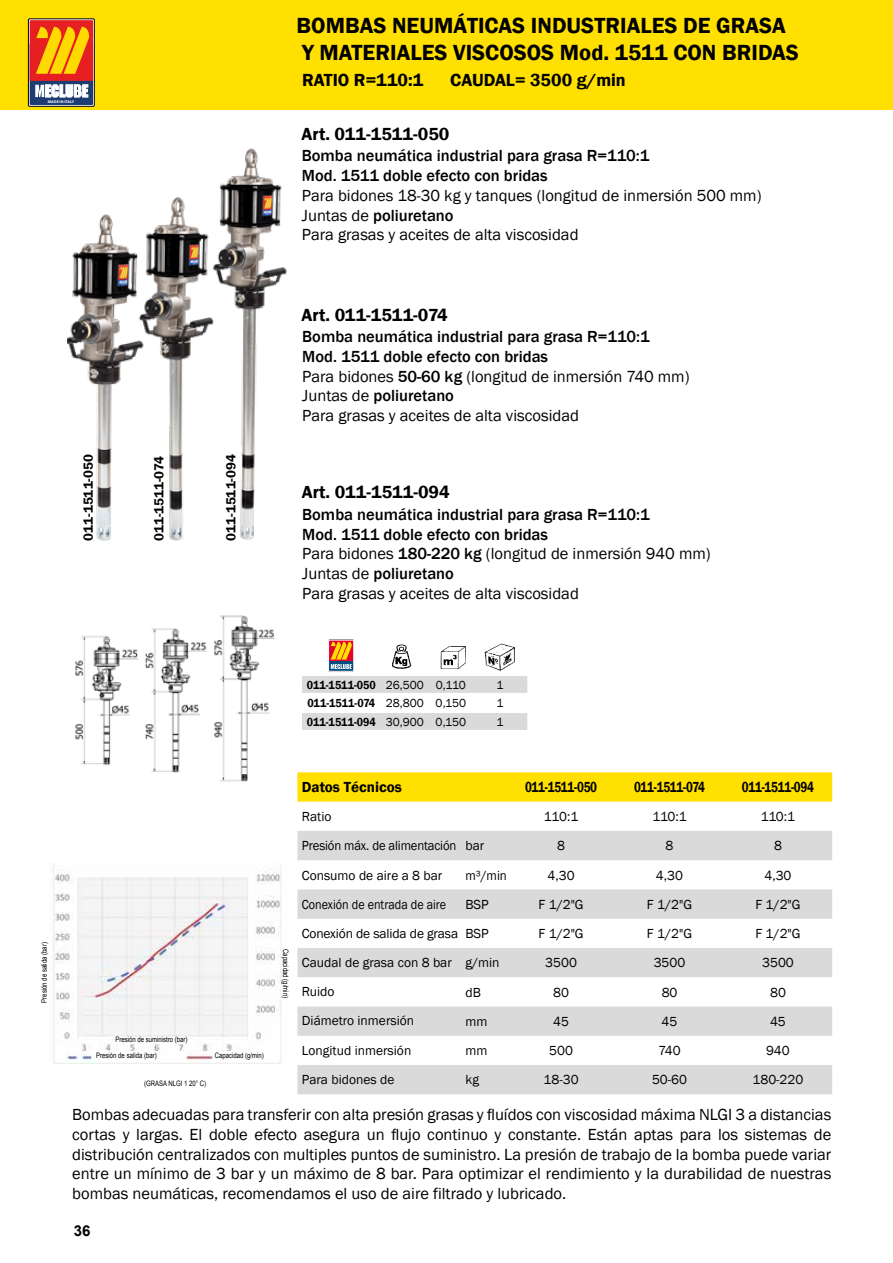
<style>
.page{position:relative;width:893px;height:1263px;background:#fff}
.page>*{position:absolute;margin:0;border:0;box-sizing:border-box;transform-origin:0 0}
.t1{font:600 22.5px/27px "Franklin Gothic";color:#000}
.t2{font:600 18px "Franklin Gothic";color:#000}
.t3{font:16.5px/19.8px "Franklin Gothic";color:#000}
.t4{font:500 16.5px/19.8px "Franklin Gothic";color:#000}
.t5{font:600 15px "Franklin Gothic";letter-spacing:-.01em;color:#000;scale:.78 1}
.t6{font:600 15px "Franklin Gothic";letter-spacing:-.01em;color:#000}
.t7{font:600 15px "Franklin Gothic";letter-spacing:-.03em;color:#000;scale:.78 1}
.t8{font:700 15px "Arial";color:#000}
.t9{font:13.5px/29.2px "Franklin Gothic";color:#000}
.t10{font:600 13.5px "Franklin Gothic";color:#000}
.t11{font:13.5px "Franklin Gothic";color:#000;scale:.95 1}
.t12{font:600 12px "Franklin Gothic";color:#000;scale:.9 1}
.t13{font:12px "Franklin Gothic";color:#000}
.t14{font:7.5px "Arial";color:#000;scale:.8 1}
.t15{font:700 3.75px "Myriad Pro";color:#fdfdfd;scale:1.06 1}
.s1{font-weight:500}
.s2{font-weight:400}
</style>
<div class="page">
<div style="left:0;top:0;width:893px;height:110px;background:#ffe000"></div>
<div style="left:28px;top:19px;width:66px;height:87px;border:1px solid #000"></div>
<svg style="left:30px;top:20px;width:63px;height:85px"></svg>
<img style="left:147px;top:197px;width:64px;height:344px">
<img style="left:211px;top:148px;width:76px;height:392px">
<img style="left:67px;top:214px;width:80px;height:327px">
<svg style="left:302px;top:640px;width:225px;height:90px"></svg>
<img style="left:50px;top:863px;width:232px;height:200px">
<img style="left:75px;top:628px;width:133px;height:145px">
<img style="left:214px;top:615px;width:61px;height:166px">
<div style="left:297px;top:772px;width:535px;height:30px;background:#ffe000"></div>
<svg style="left:297px;top:831px;width:535px;height:263px;fill:#dadada"></svg>
<p class="t15" style="left:48px;top:99px;width:26px">MADE IN ITALY</p>
<p class="t10" style="left:80px;top:540px;width:88px;rotate:-90deg">011-1511-050</p>
<p class="t10" style="left:151px;top:541px;width:86px;rotate:-90deg">011-1511-074</p>
<p class="t10" style="left:223px;top:540px;width:88px;rotate:-90deg">011-1511-094</p>
<h1 class="t1" style="left:297px;top:13px;width:504px">BOMBAS NEUMÁTICAS INDUSTRIALES DE GRASA<br>Y MATERIALES VISCOSOS Mod. 1511 CON BRIDAS</h1>
<p class="t2" style="left:302px;top:68px;width:123px">RATIO R=110:1</p>
<p class="t2" style="left:450px;top:68px;width:177px">CAUDAL= 3500 g/min</p>
<p class="t2" style="left:302px;top:123px;width:149px">Art. 011-1511-050</p>
<p class="t4" style="left:302px;top:146px;width:349px">Bomba neumática industrial para grasa R=110:1<br>Mod. 1511 doble efecto con bridas</p>
<p class="t3" style="left:302px;top:186px;width:461px">Para bidones 18-30 kg y tanques (longitud de inmersión 500 mm)<br>Juntas de <span class="s1">poliuretano<br></span>Para grasas y aceites de alta viscosidad</p>
<p class="t2" style="left:302px;top:304px;width:148px">Art. 011-1511-074</p>
<p class="t4" style="left:302px;top:327px;width:389px">Bomba neumática industrial para grasa R=110:1<br>Mod. 1511 doble efecto con bridas<br><span class="s2">Para bidones</span> 50-60 kg <span class="s2">(longitud de inmersión 740 mm)<br>Juntas de</span> poliuretano<br><span class="s2">Para grasas y aceites de alta viscosidad</span></p>
<p class="t2" style="left:302px;top:481px;width:149px">Art. 011-1511-094</p>
<p class="t4" style="left:302px;top:504px;width:410px">Bomba neumática industrial para grasa R=110:1<br>Mod. 1511 doble efecto con bridas<br><span class="s2">Para bidones</span> 180-220 kg <span class="s2">(longitud de inmersión 940 mm)<br>Juntas de</span> poliuretano<br><span class="s2">Para grasas y aceites de alta viscosidad</span></p>
<p class="t14" style="left:39px;top:1003px;width:77px;rotate:-90deg">Presión de salida (bar)</p>
<p class="t12" style="left:307px;top:677px;width:178px">011-1511-050 <span class="s2">26,500 0,110</span></p>
<p class="t13" style="left:497px;top:677px;width:9px">1</p>
<p class="t12" style="left:307px;top:696px;width:178px">011-1511-074 <span class="s2">28,800 0,150</span></p>
<p class="t13" style="left:497px;top:696px;width:9px">1</p>
<p class="t12" style="left:307px;top:714px;width:178px">011-1511-094 <span class="s2">30,900 0,150</span></p>
<p class="t13" style="left:497px;top:714px;width:9px">1</p>
<p class="t14" style="left:115px;top:1034px;width:92px">Presión de suministro (bar)</p>
<p class="t14" style="left:96px;top:1050px;width:77px">Presión de salida (bar)</p>
<p class="t14" style="left:144px;top:1078px;width:79px">(GRASA NLGI 1 20° C)</p>
<p class="t14" style="left:215px;top:1050px;width:63px">Capacidad (g/min)</p>
<p class="t14" style="left:291px;top:949px;width:63px;rotate:90deg">Capacidad (g/min)</p>
<p class="t6" style="left:302px;top:778px;width:101px">Datos Técnicos</p>
<p class="t9" style="left:302px;top:802px;width:158px">Ratio<br>Presión máx. de alimentación<br>Consumo de aire a 8 bar<br>Conexión de entrada de aire<br>Conexión de salida de grasa<br>Caudal de grasa con 8 bar<br>Ruido<br>Diámetro inmersión<br>Longitud inmersión<br>Para bidones de</p>
<p class="t5" style="left:525px;top:778px;width:94px">011-1511-050</p>
<p class="t7" style="left:634px;top:778px;width:93px">011-1511-074</p>
<p class="t5" style="left:742px;top:778px;width:94px">011-1511-094</p>
<p class="t9" style="left:544px;top:802px;width:36px">110:1</p>
<p class="t9" style="left:652px;top:802px;width:36px">110:1</p>
<p class="t9" style="left:761px;top:802px;width:36px">110:1</p>
<p class="t9" style="left:465px;top:831px;width:20px">bar</p>
<p class="t9" style="left:557px;top:831px;width:9px">8</p>
<p class="t9" style="left:666px;top:831px;width:9px">8</p>
<p class="t9" style="left:774px;top:831px;width:9px">8</p>
<p class="t11" style="left:465px;top:867px;width:45px">m³/min</p>
<p class="t9" style="left:548px;top:861px;width:29px">4,30</p>
<p class="t9" style="left:656px;top:861px;width:29px">4,30</p>
<p class="t9" style="left:764px;top:861px;width:29px">4,30</p>
<p class="t9" style="left:465px;top:890px;width:25px">BSP</p>
<p class="t9" style="left:538px;top:890px;width:47px">F 1/2"G</p>
<p class="t9" style="left:647px;top:890px;width:47px">F 1/2"G</p>
<p class="t9" style="left:755px;top:890px;width:47px">F 1/2"G</p>
<p class="t9" style="left:465px;top:919px;width:25px">BSP</p>
<p class="t9" style="left:538px;top:919px;width:47px">F 1/2"G</p>
<p class="t9" style="left:647px;top:919px;width:47px">F 1/2"G</p>
<p class="t9" style="left:755px;top:919px;width:47px">F 1/2"G</p>
<p class="t9" style="left:465px;top:948px;width:36px">g/min</p>
<p class="t9" style="left:545px;top:948px;width:33px">3500</p>
<p class="t9" style="left:654px;top:948px;width:33px">3500</p>
<p class="t9" style="left:762px;top:948px;width:33px">3500</p>
<p class="t9" style="left:465px;top:978px;width:17px">dB</p>
<p class="t9" style="left:553px;top:978px;width:17px">80</p>
<p class="t9" style="left:662px;top:978px;width:17px">80</p>
<p class="t9" style="left:770px;top:978px;width:17px">80</p>
<p class="t9" style="left:465px;top:1007px;width:23px">mm</p>
<p class="t9" style="left:553px;top:1007px;width:17px">45</p>
<p class="t9" style="left:662px;top:1007px;width:17px">45</p>
<p class="t9" style="left:770px;top:1007px;width:17px">45</p>
<p class="t9" style="left:465px;top:1036px;width:23px">mm</p>
<p class="t9" style="left:549px;top:1036px;width:25px">500</p>
<p class="t9" style="left:658px;top:1036px;width:24px">740</p>
<p class="t9" style="left:766px;top:1036px;width:25px">940</p>
<p class="t9" style="left:465px;top:1065px;width:15px">kg</p>
<p class="t9" style="left:544px;top:1065px;width:36px">18-30</p>
<p class="t9" style="left:652px;top:1065px;width:37px">50-60</p>
<p class="t9" style="left:753px;top:1065px;width:52px">180-220</p>
<p class="t3" style="left:72px;top:1105px;width:761px;text-align:justify">Bombas adecuadas para transferir con alta presión grasas y fluídos con viscosidad máxima NLGI 3 a distancias cortas y largas. El doble efecto asegura un flujo continuo y constante. Están aptas para los sistemas de distribución centralizados con multiples puntos de suministro. La presión de trabajo de la bomba puede variar entre un mínimo de 3 bar y un máximo de 8 bar. Para optimizar el rendimiento y la durabilidad de nuestras bombas neumáticas, recomendamos el uso de aire filtrado y lubricado.</p>
<p class="t8" style="left:74px;top:1220px;width:18px">36</p>
</div>
